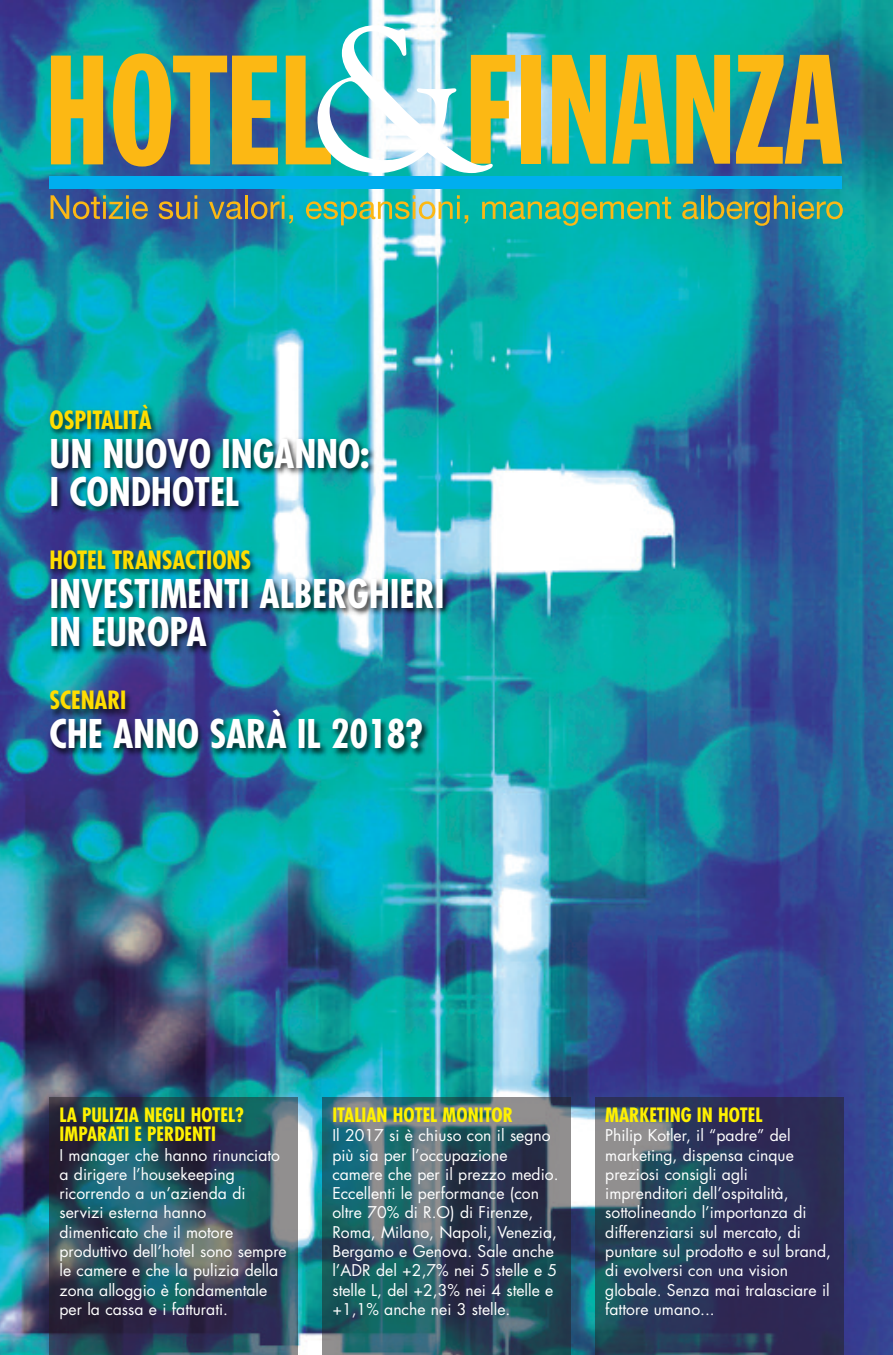
<style>
.page{position:relative;width:893px;height:1355px;background:#fff}
.page>*{position:absolute;margin:0;border:0;box-sizing:border-box;transform-origin:0 0}
.t1{font:700 condensed 38.5px/38.5px "Futura";letter-spacing:-.005em;color:#fff}
.t2{font:700 condensed 24.5px "Futura";letter-spacing:-.005em;color:#ffdd01}
.t3{font:700 condensed 19.25px/19.2px "Futura";color:#fff101}
.t4{font:15.75px/19.2px "Futura";color:#fff}
</style>
<div class="page">
<img style="left:0;top:0;width:893px;height:1354px">
<div style="left:50px;top:1097px;width:248px;height:257px;background:#231f20;opacity:.5"></div>
<div style="left:322px;top:1097px;width:248px;height:257px;background:#231f20;opacity:.5"></div>
<div style="left:595px;top:1097px;width:248px;height:257px;background:#231f20;opacity:.5"></div>
<img style="left:41px;top:401px;width:528px;height:397px">
<svg style="left:51px;top:56px;width:52px;height:108px;background:#cab733"></svg>
<svg style="left:113px;top:53px;width:165px;height:113px;background:#9a9e52"></svg>
<div style="left:521px;top:55px;width:20px;height:109px;background:#fcb814"></div>
<svg style="left:552px;top:55px;width:54px;height:109px;background:#c4b737"></svg>
<svg style="left:612px;top:55px;width:58px;height:109px;background:#9bb750"></svg>
<svg style="left:676px;top:55px;width:54px;height:109px;background:#c7b033"></svg>
<svg style="left:736px;top:55px;width:106px;height:109px;background:#a69748"></svg>
<svg style="left:286px;top:25px;width:229px;height:148px"></svg>
<svg style="left:51px;top:195px;width:97px;height:24px;background:#6f796c"></svg>
<svg style="left:159px;top:195px;width:38px;height:24px"></svg>
<svg style="left:209px;top:201px;width:33px;height:18px"></svg>
<hr style="left:245px;top:195px;width:3px;height:24px;background:#fcb814">
<svg style="left:251px;top:195px;width:42px;height:29px"></svg>
<svg style="left:306px;top:195px;width:162px;height:30px;background:#67c09b"></svg>
<svg style="left:482px;top:197px;width:189px;height:29px;background:#40b685"></svg>
<svg style="left:682px;top:201px;width:16px;height:18px"></svg>
<hr style="left:701px;top:195px;width:3px;height:24px;background:#fcb814">
<svg style="left:708px;top:195px;width:135px;height:31px;background:#548f7c"></svg>
<div style="left:50px;top:177px;width:792px;height:12px;background:#00aeef"></div>
<h2 class="t2" style="left:50px;top:409px;width:104px">OSPITALITÀ</h2>
<h1 class="t1" style="left:50px;top:437px;width:322px">UN NUOVO INGANNO:<br>I CONDHOTEL</h1>
<h2 class="t2" style="left:50px;top:549px;width:203px">HOTEL TRANSACTIONS</h2>
<h1 class="t1" style="left:50px;top:577px;width:396px">INVESTIMENTI ALBERGHIERI<br>IN EUROPA</h1>
<h2 class="t2" style="left:50px;top:689px;width:78px">SCENARI</h2>
<h1 class="t1" style="left:50px;top:717px;width:375px">CHE ANNO SARÀ IL 2018?</h1>
<p class="t3" style="left:60px;top:1107px;width:186px">LA PULIZIA NEGLI HOTEL?<br>IMPARATI E PERDENTI</p>
<p class="t4" style="left:60px;top:1146px;width:229px">I manager che hanno rinunciato a dirigere l’housekeeping ricorrendo a un’azienda di servizi esterna hanno dimenticato che il motore produttivo dell’hotel sono sempre le camere e che la pulizia della zona alloggio è fondamentale per la cassa e i fatturati.</p>
<p class="t3" style="left:332px;top:1107px;width:182px">ITALIAN HOTEL MONITOR</p>
<p class="t4" style="left:332px;top:1127px;width:228px">Il 2017 si è chiuso con il segno più sia per l’occupazione camere che per il prezzo medio.<br>Eccellenti le performance (con oltre 70% di R.O) di Firenze,<br>Roma, Milano, Napoli, Venezia,<br>Bergamo e Genova. Sale anche l’ADR del +2,7% nei 5 stelle e 5 stelle L, del +2,3% nei 4 stelle e +1,1% anche nei 3 stelle.</p>
<p class="t3" style="left:605px;top:1107px;width:159px">MARKETING IN HOTEL</p>
<p class="t4" style="left:605px;top:1127px;width:227px">Philip Kotler, il “padre” del marketing, dispensa cinque preziosi consigli agli imprenditori dell’ospitalità, sottolineando l’importanza di differenziarsi sul mercato, di puntare sul prodotto e sul brand, di evolversi con una vision globale. Senza mai tralasciare il fattore umano...</p>
</div>
